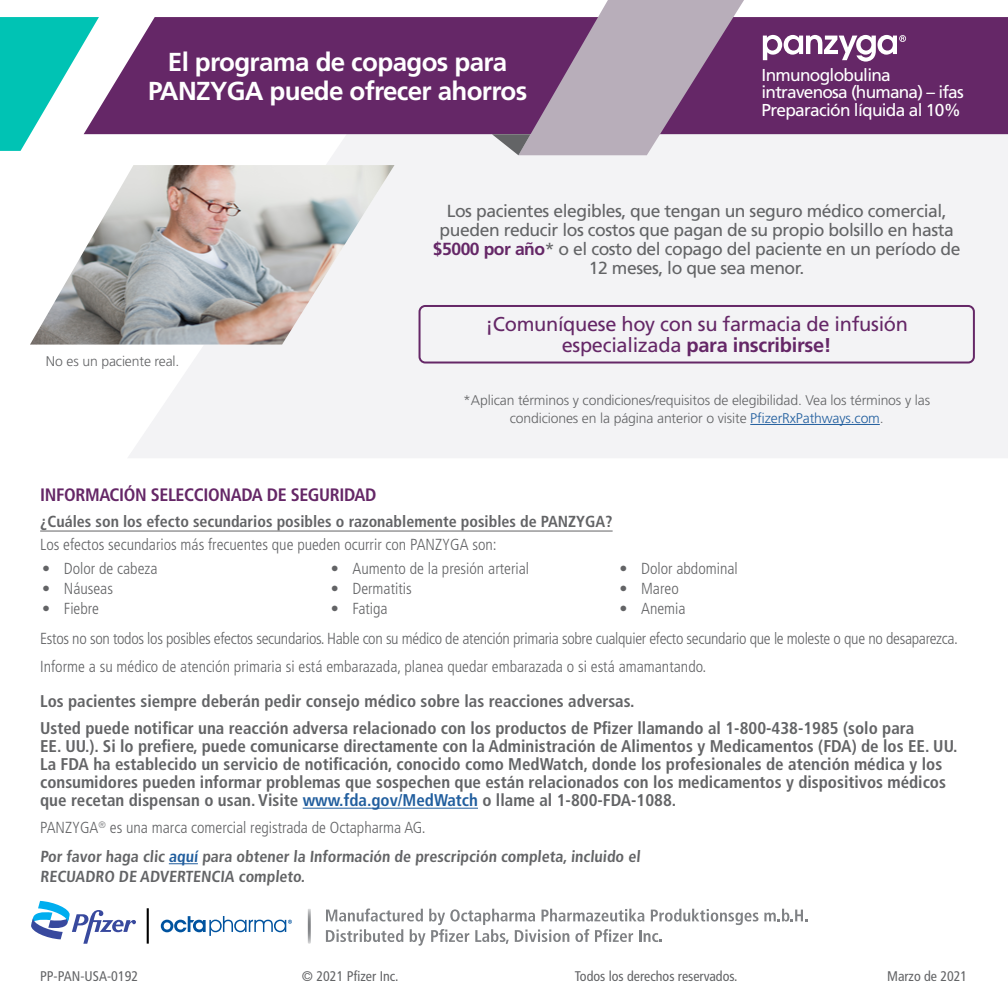
<style>
.page{position:relative;width:1008px;height:1008px;background:#fff}
.page>*{position:absolute;margin:0;border:0;box-sizing:border-box;transform-origin:0 0}
.t1{font:700 26px/28.4px "Frutiger LT Std";letter-spacing:-.025em;color:#fff;text-align:center}
.t2{font:20px/21.4px "Frutiger LT Std";letter-spacing:-.015em;color:#652767;text-align:center}
.t3{font:700 condensed 18px "Frutiger LT Std";letter-spacing:-.02em;color:#652767}
.t4{font:17.6px/19.2px "Frutiger LT Std";letter-spacing:-.025em;color:#636466;text-align:center}
.t5{font:17.2px/17.8px "Frutiger LT Std";letter-spacing:-.04em;color:#fff}
.t6{font:700 condensed 17px/18px "Frutiger LT Std";color:#636466}
.t7{font:300 condensed 16px/28.2px "Frutiger LT Std";letter-spacing:-.02em;color:#636466}
.t8{font:300 condensed 16px "Frutiger LT Std";color:#636466}
.t9{font:700 condensed 16px/20px "Frutiger LT Std";color:#636466}
.t10{font:300 14px/18px "Frutiger LT Std";letter-spacing:-.01em;color:#636466;text-align:center}
.t11{font:condensed 14px "Frutiger LT Std";color:#636466}
.s1{font-weight:700;color:#652767}
.s2{font-weight:700}
.s3{color:#215e9e}
</style>
<div class="page">
<div style="left:127px;top:134px;width:881px;height:324px;background:#f3f3f5"></div>
<hr style="left:750px;top:424px;width:130px;height:1px;background:#215e9e">
<img style="left:30px;top:165px;width:365px;height:180px">
<svg style="left:169px;top:863px;width:29px;height:1px"></svg>
<hr style="left:40px;top:531px;width:573px;height:1px;background:#636466">
<hr style="left:303px;top:808px;width:175px;height:1px;background:#215e9e">
<hr style="left:308px;top:908px;width:3px;height:36px;background:#808285">
<svg style="left:326px;top:909px;width:481px;height:37px"></svg>
<svg style="left:161px;top:916px;width:131px;height:20px"></svg>
<svg style="left:31px;top:901px;width:105px;height:43px"></svg>
<hr style="left:147px;top:908px;width:2px;height:36px;background:#000">
<div style="left:99px;top:17px;width:909px;height:117px;background:#652767"></div>
<svg style="left:492px;top:0;width:252px;height:155px;background:#a084a2"></svg>
<svg style="left:763px;top:35px;width:143px;height:27px"></svg>
<div style="left:419px;top:305px;width:556px;height:59px;border:2px solid #652767;border-radius:6px"></div>
<svg style="left:0;top:17px;width:99px;height:134px"></svg>
<h1 class="t1" style="left:148px;top:48px;width:381px">El programa de copagos para<br>PANZYGA puede ofrecer ahorros</h1>
<p class="t5" style="left:762px;top:66px;width:204px">Inmunoglobulina intravenosa (humana) – ifas<br>Preparación líquida al 10%</p>
<p class="t10" style="left:46px;top:352px;width:135px">No es un paciente real.</p>
<p class="t4" style="left:433px;top:201px;width:529px">Los pacientes elegibles, que tengan un seguro médico comercial, pueden reducir los costos que pagan de su propio bolsillo en hasta <span class="s1">$5000 por año</span>* o el costo del copago del paciente en un período de 12 meses, lo que sea menor.</p>
<p class="t2" style="left:485px;top:313px;width:424px">¡Comuníquese hoy con su farmacia de infusión especializada <span class="s2">para inscribirse!</span></p>
<p class="t10" style="left:463px;top:391px;width:468px">*Aplican términos y condiciones/requisitos de elegibilidad. Vea los términos y las condiciones en la página anterior o visite <span class="s3">PfizerRxPathways.com</span>.</p>
<p class="t3" style="left:40px;top:484px;width:338px">INFORMACIÓN SELECCIONADA DE SEGURIDAD</p>
<p class="t9" style="left:40px;top:512px;width:574px">¿Cuáles son los efecto secundarios posibles o razonablemente posibles de PANZYGA?</p>
<p class="t8" style="left:40px;top:536px;width:458px">Los efectos secundarios más frecuentes que pueden ocurrir con PANZYGA son:</p>
<p class="t8" style="left:42px;top:559px;width:117px"><span class="s2">•</span> Dolor de cabeza</p>
<p class="t8" style="left:42px;top:579px;width:72px"><span class="s2">•</span> Náuseas</p>
<p class="t8" style="left:42px;top:599px;width:58px"><span class="s2">•</span> Fiebre</p>
<p class="t8" style="left:331px;top:559px;width:200px"><span class="s2">•</span> Aumento de la presión arterial</p>
<p class="t8" style="left:331px;top:579px;width:82px"><span class="s2">•</span> Dermatitis</p>
<p class="t8" style="left:331px;top:599px;width:58px"><span class="s2">•</span> Fatiga</p>
<p class="t8" style="left:620px;top:559px;width:120px"><span class="s2">•</span> Dolor abdominal</p>
<p class="t8" style="left:620px;top:579px;width:61px"><span class="s2">•</span> Mareo</p>
<p class="t8" style="left:620px;top:599px;width:68px"><span class="s2">•</span> Anemia</p>
<p class="t7" style="left:40px;top:625px;width:919px">Estos no son todos los posibles efectos secundarios. Hable con su médico de atención primaria sobre cualquier efecto secundario que le moleste o que no desaparezca.<br>Informe a su médico de atención primaria si está embarazada, planea quedar embarazada o si está amamantando.</p>
<p class="t6" style="left:40px;top:688px;width:876px;line-height:27px">Los pacientes siempre deberán pedir consejo médico sobre las reacciones adversas.<br>Usted puede notificar una reacción adversa relacionado con los productos de Pfizer llamando al 1-800-438-1985 (solo para</p>
<p class="t6" style="left:40px;top:738px;width:919px">EE. UU.). Si lo prefiere, puede comunicarse directamente con la Administración de Alimentos y Medicamentos (FDA) de los EE. UU.<br>La FDA ha establecido un servicio de notificación, conocido como MedWatch, donde los profesionales de atención médica y los consumidores pueden informar problemas que sospechen que están relacionados con los medicamentos y dispositivos médicos que recetan dispensan o usan. Visite <span class="s3">www.fda.gov/MedWatch</span> o llame al 1-800-FDA-1088.</p>
<p class="t8" style="left:40px;top:819px;width:387px">PANZYGA<sup>®</sup> es una marca comercial registrada de Octapharma AG.</p>
<p class="t9" style="left:40px;top:847px;width:603px">Por favor haga clic <span class="s3">aquí</span> para obtener la Información de prescripción completa, incluido el<br>RECUADRO DE ADVERTENCIA completo.</p>
<p class="t11" style="left:40px;top:968px;width:100px">PP-PAN-USA-0192</p>
<p class="t11" style="left:302px;top:968px;width:98px">© 2021 Pfizer Inc.</p>
<p class="t11" style="left:575px;top:968px;width:164px">Todos los derechos reservados.</p>
<p class="t11" style="left:887px;top:968px;width:82px">Marzo de 2021</p>
</div>
